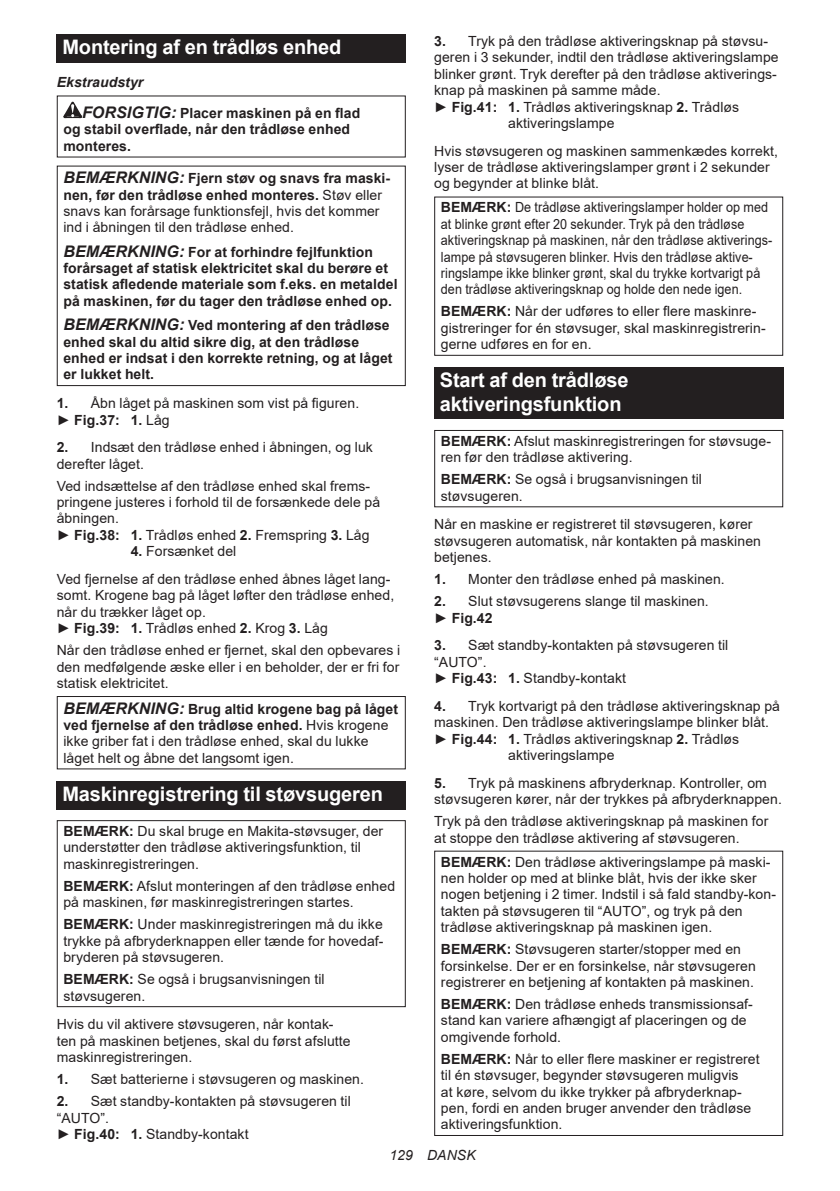
<style>
.page{position:relative;width:840px;height:1191px;background:#fff}
.page>*{position:absolute;margin:0;border:0;box-sizing:border-box;transform-origin:0 0}
.t1{font:700 20px/23.4px "Arial";letter-spacing:-.01em;color:#fff}
.t2{font:14px/16.4px "Arial";letter-spacing:.005em;color:#231f20}
.t3{font:700 14px/16.4px "Arial";letter-spacing:.005em;color:#231f20}
.t4{font:14px/16.4px "Arial";letter-spacing:.005em;color:#231f20;scale:.9 1}
.t5{font:italic 14px "Arial";letter-spacing:.005em;color:#231f20}
.s1{font-style:italic}
.s2{font-style:italic;font-size:16px}
.s3{font-weight:700;font-style:italic;font-size:16px}
.s4{font-weight:700}
</style>
<div class="page">
<div style="left:57px;top:34px;width:348px;height:29px;background:#231f20"></div>
<svg style="left:63px;top:102px;width:19px;height:16px"></svg>
<div style="left:57px;top:166px;width:348px;height:220px;border:1px solid #231f20"></div>
<div style="left:57px;top:696px;width:348px;height:73px;border:1px solid #231f20"></div>
<div style="left:57px;top:780px;width:348px;height:29px;background:#231f20"></div>
<div style="left:57px;top:820px;width:348px;height:187px;border:1px solid #231f20"></div>
<div style="left:434px;top:196px;width:348px;height:160px;border:1px solid #231f20"></div>
<div style="left:434px;top:367px;width:348px;height:52px;background:#231f20"></div>
<div style="left:434px;top:430px;width:348px;height:77px;border:1px solid #231f20"></div>
<div style="left:434px;top:850px;width:348px;height:286px;border:1px solid #231f20"></div>
<h1 class="t1" style="left:62px;top:36px;width:280px">Montering af en trådløs enhed</h1>
<p class="t3" style="left:82px;top:67px;width:279px;line-height:30.6px;text-indent:-25px"><span class="s1">Ekstraudstyr<br></span><span class="s2">FORSIGTIG:</span> Placer maskinen på en flad</p>
<p class="t3" style="left:63px;top:121px;width:288px">og stabil overflade, når den trådløse enhed monteres.</p>
<p class="t2" style="left:63px;top:170px;width:328px"><span class="s3">BEMÆRKNING:</span> <span class="s4">Fjern støv og snavs fra maski&shy;nen, før den trådløse enhed monteres.</span> Støv eller snavs kan forårsage funktionsfejl, hvis det kommer ind i åbningen til den trådløse enhed.</p>
<p class="t3" style="left:63px;top:244px;width:335px"><span class="s2">BEMÆRKNING:</span> For at forhindre fejlfunktion forårsaget af statisk elektricitet skal du berøre et statisk afledende materiale som f.eks. en metaldel på maskinen, før du tager den trådløse enhed op.</p>
<p class="t3" style="left:63px;top:317px;width:330px"><span class="s2">BEMÆRKNING:</span> Ved montering af den trådløse enhed skal du altid sikre dig, at den trådløse enhed er indsat i den korrekte retning, og at låget er lukket helt.</p>
<p class="t2" style="left:57px;top:395px;width:304px"><span class="s4">1.</span> Åbn låget på maskinen som vist på figuren. ► <span class="s4">Fig.37: 1.</span> Låg</p>
<p class="t2" style="left:57px;top:439px;width:317px"><span class="s4">2.</span> Indsæt den trådløse enhed i åbningen, og luk derefter låget.</p>
<p class="t2" style="left:57px;top:477px;width:325px">Ved indsættelse af den trådløse enhed skal frems&shy;pringene justeres i forhold til de forsænkede dele på åbningen.<br>► <span class="s4">Fig.38: 1.</span> Trådløs enhed <span class="s4">2.</span> Fremspring <span class="s4">3.</span> Låg</p>
<p class="t2" style="left:57px;top:537px;width:335px;line-height:27.8px;text-indent:74px"><span class="s4">4.</span> Forsænket del<br>Ved fjernelse af den trådløse enhed åbnes låget lang-</p>
<p class="t2" style="left:57px;top:587px;width:339px">somt. Krogene bag på låget løfter den trådløse enhed, når du trækker låget op.<br>► <span class="s4">Fig.39: 1.</span> Trådløs enhed <span class="s4">2.</span> Krog <span class="s4">3.</span> Låg</p>
<p class="t2" style="left:57px;top:642px;width:345px;text-align:justify">Når den trådløse enhed er fjernet, skal den opbevares i den medfølgende æske eller i en beholder, der er fri for statisk elektricitet.</p>
<p class="t2" style="left:63px;top:700px;width:336px"><span class="s3">BEMÆRKNING:</span> <span class="s4">Brug altid krogene bag på låget ved fjernelse af den trådløse enhed.</span> Hvis krogene ikke griber fat i den trådløse enhed, skal du lukke låget helt og åbne det langsomt igen.</p>
<h1 class="t1" style="left:62px;top:782px;width:322px">Maskinregistrering til støvsugeren</h1>
<p class="t2" style="left:63px;top:822px;width:321px"><span class="s4">BEMÆRK:</span> Du skal bruge en Makita-støvsuger, der understøtter den trådløse aktiveringsfunktion, til maskinregistreringen.</p>
<p class="t2" style="left:63px;top:877px;width:333px"><span class="s4">BEMÆRK:</span> Afslut monteringen af den trådløse enhed på maskinen, før maskinregistreringen startes.</p>
<p class="t2" style="left:63px;top:916px;width:321px;text-align:justify"><span class="s4">BEMÆRK:</span> Under maskinregistreringen må du ikke trykke på afbryderknappen eller tænde for hovedaf&shy;bryderen på støvsugeren.</p>
<p class="t2" style="left:63px;top:971px;width:262px"><span class="s4">BEMÆRK:</span> Se også i brugsanvisningen til støvsugeren.</p>
<p class="t2" style="left:57px;top:1016px;width:295px">Hvis du vil aktivere støvsugeren, når kontak&shy;ten på maskinen betjenes, skal du først afslutte maskinregistreringen.</p>
<p class="t2" style="left:57px;top:1070px;width:308px"><span class="s4">1.</span> Sæt batterierne i støvsugeren og maskinen.</p>
<p class="t2" style="left:57px;top:1092px;width:295px"><span class="s4">2.</span> Sæt standby-kontakten på støvsugeren til “AUTO”.<br>► <span class="s4">Fig.40: 1.</span> Standby-kontakt</p>
<p class="t2" style="left:434px;top:33px;width:335px"><span class="s4">3.</span> Tryk på den trådløse aktiveringsknap på støvsu-</p>
<p class="t2" style="left:434px;top:49px;width:346px">geren i 3 sekunder, indtil den trådløse aktiveringslampe</p>
<p class="t2" style="left:434px;top:66px;width:344px">blinker grønt. Tryk derefter på den trådløse aktiverings-</p>
<p class="t2" style="left:434px;top:82px;width:228px">knap på maskinen på samme måde.</p>
<p class="t2" style="left:434px;top:98px;width:306px">► <span class="s4">Fig.41: 1.</span> Trådløs aktiveringsknap <span class="s4">2.</span> Trådløs</p>
<p class="t2" style="left:508px;top:115px;width:108px">aktiveringslampe</p>
<p class="t2" style="left:434px;top:142px;width:345px">Hvis støvsugeren og maskinen sammenkædes korrekt, lyser de trådløse aktiveringslamper grønt i 2 sekunder og begynder at blinke blåt.</p>
<p class="t4" style="left:440px;top:199px;width:369px"><span class="s4">BEMÆRK:</span> De trådløse aktiveringslamper holder op med at blinke grønt efter 20 sekunder. Tryk på den trådløse aktiveringsknap på maskinen, når den trådløse aktiverings&shy;lampe på støvsugeren blinker. Hvis den trådløse aktive&shy;ringslampe ikke blinker grønt, skal du trykke kortvarigt på den trådløse aktiveringsknap og holde den nede igen.</p>
<p class="t2" style="left:440px;top:303px;width:326px"><span class="s4">BEMÆRK:</span> Når der udføres to eller flere maskinre&shy;gistreringer for én støvsuger, skal maskinregistrerin&shy;gerne udføres en for en.</p>
<h1 class="t1" style="left:439px;top:369px;width:190px">Start af den trådløse aktiveringsfunktion</h1>
<p class="t2" style="left:440px;top:432px;width:331px"><span class="s4">BEMÆRK:</span> Afslut maskinregistreringen for støvsuge&shy;ren før den trådløse aktivering.</p>
<p class="t2" style="left:440px;top:471px;width:262px"><span class="s4">BEMÆRK:</span> Se også i brugsanvisningen til støvsugeren.</p>
<p class="t2" style="left:434px;top:516px;width:328px">Når en maskine er registreret til støvsugeren, kører støvsugeren automatisk, når kontakten på maskinen betjenes.</p>
<p class="t2" style="left:434px;top:571px;width:292px"><span class="s4">1.</span> Monter den trådløse enhed på maskinen.</p>
<p class="t2" style="left:434px;top:593px;width:276px"><span class="s4">2.</span> Slut støvsugerens slange til maskinen. ► <span class="s4">Fig.42</span></p>
<p class="t2" style="left:434px;top:637px;width:295px"><span class="s4">3.</span> Sæt standby-kontakten på støvsugeren til “AUTO”.<br>► <span class="s4">Fig.43: 1.</span> Standby-kontakt</p>
<p class="t2" style="left:434px;top:697px;width:347px"><span class="s4">4.</span> Tryk kortvarigt på den trådløse aktiveringsknap på</p>
<p class="t2" style="left:434px;top:714px;width:336px">maskinen. Den trådløse aktiveringslampe blinker blåt.</p>
<p class="t2" style="left:434px;top:730px;width:306px">► <span class="s4">Fig.44: 1.</span> Trådløs aktiveringsknap <span class="s4">2.</span> Trådløs</p>
<p class="t2" style="left:508px;top:747px;width:108px">aktiveringslampe</p>
<p class="t2" style="left:434px;top:774px;width:349px"><span class="s4">5.</span> Tryk på maskinens afbryderknap. Kontroller, om støvsugeren kører, når der trykkes på afbryderknappen.</p>
<p class="t2" style="left:434px;top:813px;width:335px">Tryk på den trådløse aktiveringsknap på maskinen for at stoppe den trådløse aktivering af støvsugeren.</p>
<p class="t2" style="left:440px;top:853px;width:336px"><span class="s4">BEMÆRK:</span> Den trådløse aktiveringslampe på maski&shy;nen holder op med at blinke blåt, hvis der ikke sker nogen betjening i 2 timer. Indstil i så fald standby-kon&shy;takten på støvsugeren til “AUTO”, og tryk på den trådløse aktiveringsknap på maskinen igen.</p>
<p class="t2" style="left:440px;top:941px;width:316px"><span class="s4">BEMÆRK:</span> Støvsugeren starter/stopper med en forsinkelse. Der er en forsinkelse, når støvsugeren registrerer en betjening af kontakten på maskinen.</p>
<p class="t2" style="left:440px;top:995px;width:313px"><span class="s4">BEMÆRK:</span> Den trådløse enheds transmissionsaf&shy;stand kan variere afhængigt af placeringen og de omgivende forhold.</p>
<p class="t2" style="left:440px;top:1050px;width:320px"><span class="s4">BEMÆRK:</span> Når to eller flere maskiner er registreret til én støvsuger, begynder støvsugeren muligvis<br>at køre, selvom du ikke trykker på afbryderknap&shy;pen, fordi en anden bruger anvender den trådløse aktiveringsfunktion.</p>
<p class="t5" style="left:389px;top:1146px;width:88px">129 DANSK</p>
</div>
